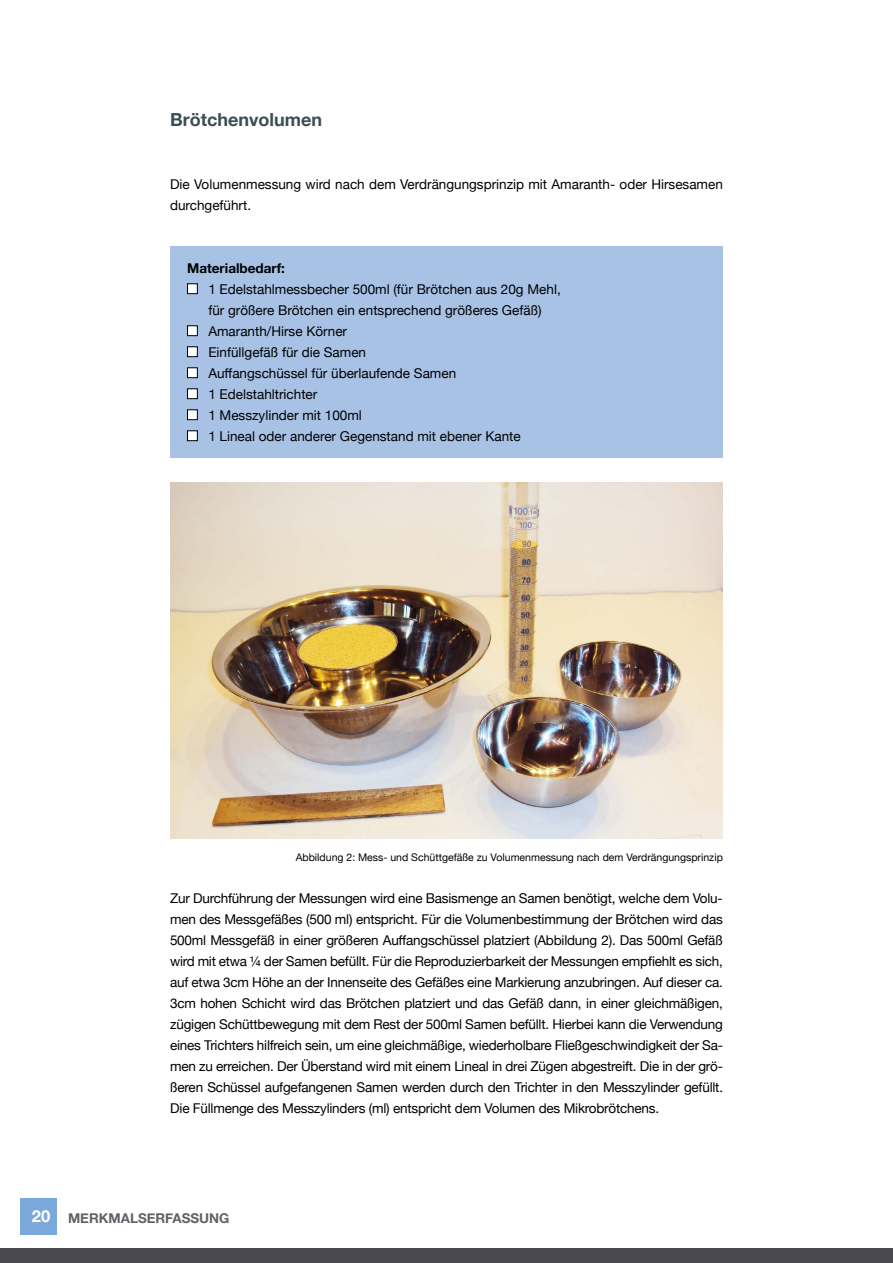
<style>
.page{position:relative;width:893px;height:1263px;background:#fff}
.page>*{position:absolute;margin:0;border:0;box-sizing:border-box;transform-origin:0 0}
.t1{font:700 18px "Helvetica Neue";color:#3d4d54}
.t2{font:13.5px/21px "Helvetica Neue";color:#000}
.t3{font:700 13.5px "Helvetica Neue";color:#626066}
.t4{font:700 13.5px "Helvetica Neue";color:#000}
.t5{font:10.5px "Helvetica Neue";color:#000}
.s1{font-size:16.5px;color:#fff}
</style>
<div class="page">
<div style="left:170px;top:247px;width:553px;height:211px;background:#a8c2e6"></div>
<div style="left:0;top:1248px;width:893px;height:15px;background:#4a494f"></div>
<div style="left:20px;top:1199px;width:36px;height:36px;background:#7ca9db"></div>
<div style="left:187px;top:284px;width:10px;height:10px;background:#fff"></div>
<div style="left:187px;top:283px;width:11px;height:11px;border:1px solid #000"></div>
<div style="left:187px;top:326px;width:10px;height:10px;background:#fff"></div>
<div style="left:187px;top:325px;width:11px;height:11px;border:1px solid #000"></div>
<div style="left:187px;top:347px;width:10px;height:10px;background:#fff"></div>
<div style="left:187px;top:346px;width:11px;height:11px;border:1px solid #000"></div>
<div style="left:187px;top:368px;width:10px;height:10px;background:#fff"></div>
<div style="left:187px;top:367px;width:11px;height:11px;border:1px solid #000"></div>
<div style="left:187px;top:389px;width:10px;height:10px;background:#fff"></div>
<div style="left:187px;top:388px;width:11px;height:11px;border:1px solid #000"></div>
<div style="left:187px;top:410px;width:10px;height:10px;background:#fff"></div>
<div style="left:187px;top:409px;width:11px;height:11px;border:1px solid #000"></div>
<div style="left:187px;top:431px;width:10px;height:10px;background:#fff"></div>
<div style="left:187px;top:430px;width:11px;height:11px;border:1px solid #000"></div>
<img style="left:170px;top:483px;width:553px;height:355px">
<h1 class="t1" style="left:170px;top:105px;width:154px">Brötchenvolumen</h1>
<p class="t2" style="left:170px;top:174px;width:554px">Die Volumenmessung wird nach dem Verdrängungsprinzip mit Amaranth- oder Hirsesamen durchgeführt.</p>
<p class="t4" style="left:187px;top:258px;width:99px">Materialbedarf:</p>
<p class="t2" style="left:208px;top:279px;width:354px">1 Edelstahlmessbecher 500ml (für Brötchen aus 20g Mehl, für größere Brötchen ein entsprechend größeres Gefäß)<br>Amaranth/Hirse Körner<br>Einfüllgefäß für die Samen<br>Auffangschüssel für überlaufende Samen<br>1 Edelstahltrichter<br>1 Messzylinder mit 100ml<br>1 Lineal oder anderer Gegenstand mit ebener Kante</p>
<p class="t5" style="left:296px;top:850px;width:429px">Abbildung 2: Mess- und Schüttgefäße zu Volumenmessung nach dem Verdrängungsprinzip</p>
<p class="t2" style="left:170px;top:888px;width:555px;text-align:justify">Zur Durchführung der Messungen wird eine Basismenge an Samen benötigt, welche dem Volu&shy;men des Messgefäßes (500 ml) entspricht. Für die Volumenbestimmung der Brötchen wird das 500ml Messgefäß in einer größeren Auffangschüssel platziert (Abbildung 2). Das 500ml Gefäß wird mit etwa ¼ der Samen befüllt. Für die Reproduzierbarkeit der Messungen empfiehlt es sich, auf etwa 3cm Höhe an der Innenseite des Gefäßes eine Markierung anzubringen. Auf dieser ca.<br>3cm hohen Schicht wird das Brötchen platziert und das Gefäß dann, in einer gleichmäßigen, zügigen Schüttbewegung mit dem Rest der 500ml Samen befüllt. Hierbei kann die Verwendung eines Trichters hilfreich sein, um eine gleichmäßige, wiederholbare Fließgeschwindigkeit der Sa&shy;men zu erreichen. Der Überstand wird mit einem Lineal in drei Zügen abgestreift. Die in der grö&shy;ßeren Schüssel aufgefangenen Samen werden durch den Trichter in den Messzylinder gefüllt.<br>Die Füllmenge des Messzylinders (ml) entspricht dem Volumen des Mikrobrötchens.</p>
<p class="t3" style="left:32px;top:1208px;width:199px"><span class="s1">20</span> MERKMALSERFASSUNG</p>
</div>
